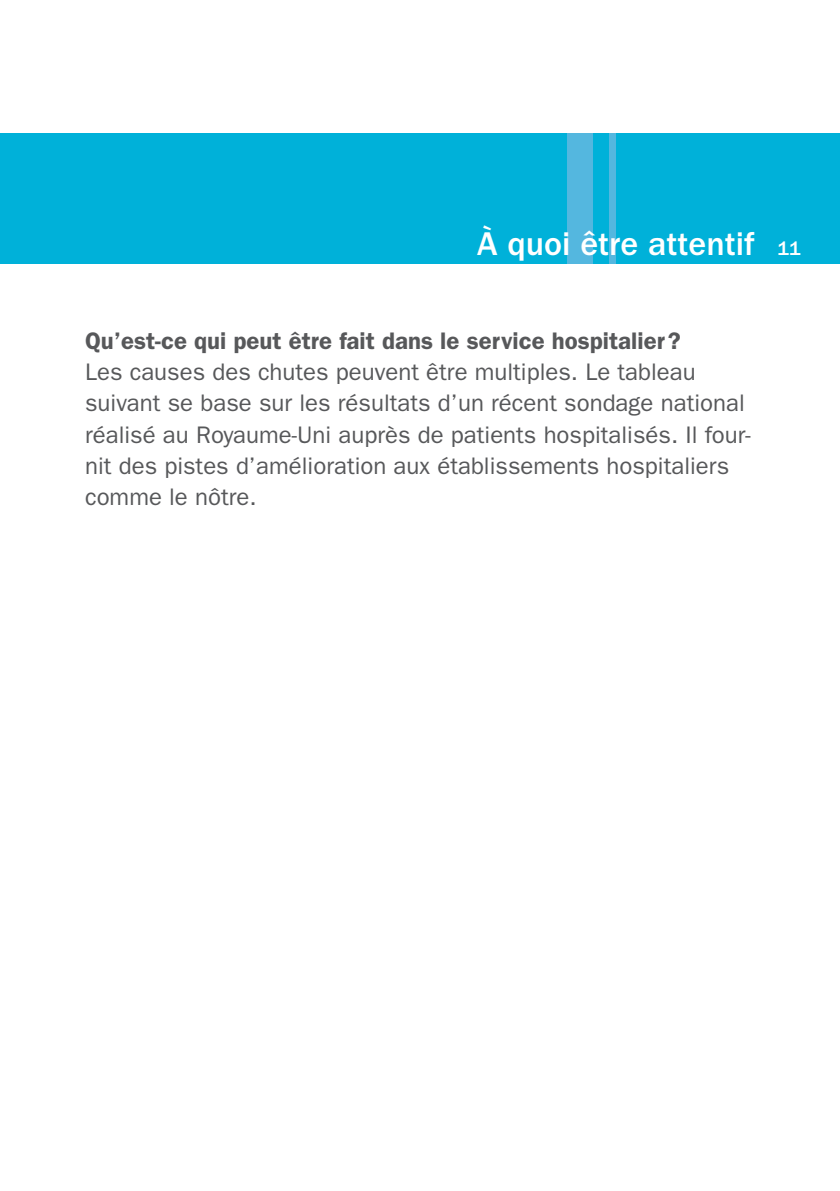
<style>
.page{position:relative;width:840px;height:1191px;background:#fff}
.page>*{position:absolute;margin:0;border:0;box-sizing:border-box;transform-origin:0 0}
.t1{font:500 34px "ITC Franklin Gothic Std";color:#fff}
.t2{font:24px/31.2px "ITC Franklin Gothic Std";color:#57585a}
.t3{font:600 24px "ITC Franklin Gothic Std";color:#57585a}
.t4{font:500 20px "ITC Franklin Gothic Std";color:#fff}
</style>
<div class="page">
<div style="left:0;top:134px;width:567px;height:130px;background:#00b1d9"></div>
<div style="left:567px;top:134px;width:26px;height:130px;background:#54b7df"></div>
<div style="left:608px;top:134px;width:8px;height:130px;background:#54b7df"></div>
<div style="left:593px;top:134px;width:15px;height:130px;background:#00b1d9"></div>
<div style="left:615px;top:134px;width:224px;height:130px;background:#00b1d9"></div>
<h1 class="t1" style="left:477px;top:225px;width:279px">À quoi être attentif</h1>
<p class="t4" style="left:777px;top:237px;width:25px">11</p>
<p class="t3" style="left:85px;top:326px;width:597px">Qu’est-ce qui peut être fait dans le service hospitalier?</p>
<p class="t2" style="left:85px;top:356px;width:666px">Les causes des chutes peuvent être multiples. Le tableau suivant se base sur les résultats d’un récent sondage national réalisé au Royaume-Uni auprès de patients hospitalisés. Il four&shy;nit des pistes d’amélioration aux établissements hospitaliers comme le nôtre.</p>
</div>
